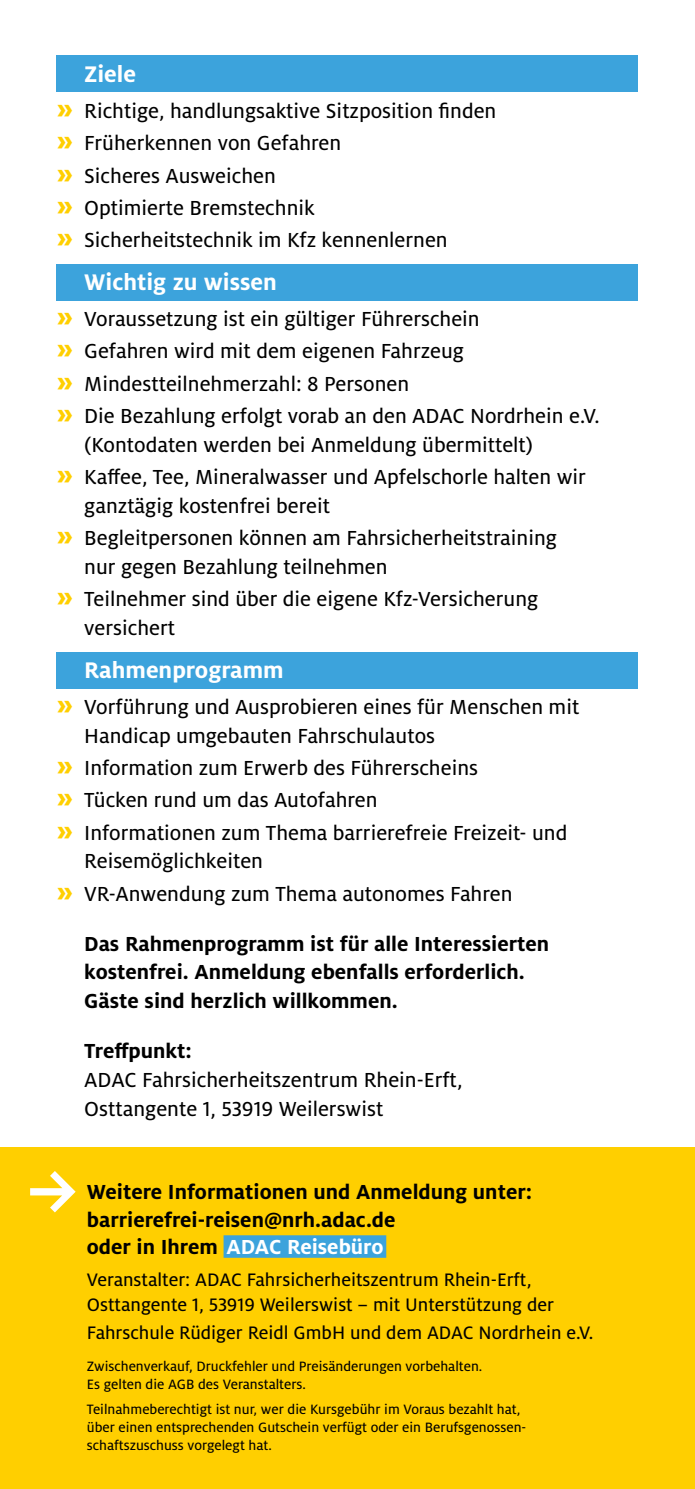
<style>
.page{position:relative;width:695px;height:1489px;background:#fff}
.page>*{position:absolute;margin:0;border:0;box-sizing:border-box;transform-origin:0 0}
.t1{font:700 25px "Milofor ADAC";color:#fff}
.t2{font:22.5px/28.8px "Milofor ADAC Text";color:#000}
.Subline{font:700 22.5px/27.5px "Milofor ADAC";color:#000}
.Subline-2{font:20px/25px "Milofor ADAC Text";color:#000}
.Subline-3{font:15px/18px "Milofor ADAC Text";color:#000}
.s1{font-family:"Milofor ADAC";font-weight:700;font-size:30px;color:#ffcf00}
.s2{color:#fff}
</style>
<div class="page">
<div style="left:57px;top:55px;width:581px;height:37px;background:#3ca3dc"></div>
<div style="left:57px;top:264px;width:581px;height:37px;background:#3ca3dc"></div>
<div style="left:57px;top:652px;width:581px;height:37px;background:#3ca3dc"></div>
<div style="left:0;top:1147px;width:694px;height:341px;background:#ffcf00"></div>
<div style="left:223px;top:1235px;width:163px;height:22px;background:#3ca3dc"></div>
<svg style="left:30px;top:1171px;width:46px;height:41px"></svg>
<p class="t1" style="left:84px;top:60px;width:53px">Ziele</p>
<p class="t2" style="left:57px;top:97px;width:441px"><span class="s1">››</span> Richtige, handlungsaktive Sitzposition finden</p>
<p class="t2" style="left:57px;top:129px;width:286px"><span class="s1">››</span> Früherkennen von Gefahren</p>
<p class="t2" style="left:57px;top:161px;width:220px"><span class="s1">››</span> Sicheres Ausweichen</p>
<p class="t2" style="left:57px;top:194px;width:259px"><span class="s1">››</span> Optimierte Bremstechnik</p>
<p class="t2" style="left:57px;top:226px;width:392px"><span class="s1">››</span> Sicherheitstechnik im Kfz kennenlernen</p>
<p class="t1" style="left:84px;top:268px;width:194px">Wichtig zu wissen</p>
<p class="t2" style="left:57px;top:305px;width:424px"><span class="s1">››</span> Voraussetzung ist ein gültiger Führerschein</p>
<p class="t2" style="left:57px;top:337px;width:409px"><span class="s1">››</span> Gefahren wird mit dem eigenen Fahrzeug</p>
<p class="t2" style="left:57px;top:369px;width:354px"><span class="s1">››</span> Mindestteilnehmerzahl: 8 Personen</p>
<p class="t2" style="left:84px;top:402px;width:517px;text-indent:-27px"><span class="s1">››</span> Die Bezahlung erfolgt vorab an den ADAC Nordrhein e.V. (Kontodaten werden bei Anmeldung übermittelt)</p>
<p class="t2" style="left:84px;top:463px;width:503px;text-indent:-27px"><span class="s1">››</span> Kaffee, Tee, Mineralwasser und Apfelschorle halten wir ganztägig kostenfrei bereit</p>
<p class="t2" style="left:84px;top:524px;width:474px;text-indent:-27px"><span class="s1">››</span> Begleitpersonen können am Fahrsicherheitstraining nur gegen Bezahlung teilnehmen</p>
<p class="t2" style="left:84px;top:585px;width:455px;text-indent:-27px"><span class="s1">››</span> Teilnehmer sind über die eigene Kfz-Versicherung versichert</p>
<p class="t1" style="left:84px;top:656px;width:201px">Rahmenprogramm</p>
<p class="t2" style="left:84px;top:692px;width:496px;text-indent:-27px"><span class="s1">››</span> Vorführung und Ausprobieren eines für Menschen mit<br>Handicap umgebauten Fahrschulautos</p>
<p class="t2" style="left:57px;top:753px;width:423px"><span class="s1">››</span> Information zum Erwerb des Führerscheins</p>
<p class="t2" style="left:57px;top:786px;width:322px"><span class="s1">››</span> Tücken rund um das Autofahren</p>
<p class="t2" style="left:84px;top:818px;width:484px;text-indent:-27px"><span class="s1">››</span> Informationen zum Thema barrierefreie Freizeit- und<br>Reisemöglichkeiten</p>
<p class="t2" style="left:57px;top:879px;width:457px"><span class="s1">››</span> VR-Anwendung zum Thema autonomes Fahren</p>
<p class="Subline" style="left:84px;top:929px;width:466px;line-height:28.8px">Das Rahmenprogramm ist für alle Interessierten kostenfrei. Anmeldung ebenfalls erforderlich.<br>Gäste sind herzlich willkommen.</p>
<p class="Subline" style="left:84px;top:1037px;width:109px">Treffpunkt:</p>
<p class="t2" style="left:84px;top:1065px;width:380px">ADAC Fahrsicherheitszentrum Rhein-Erft,<br>Osttangente 1, 53919 Weilerswist</p>
<p class="Subline" style="left:87px;top:1178px;width:447px">Weitere Informationen und Anmeldung unter: barrierefrei-reisen@nrh.adac.de<br>oder in Ihrem <span class="s2">ADAC Reisebüro</span></p>
<p class="Subline-2" style="left:87px;top:1267px;width:468px">Veranstalter: ADAC Fahrsicherheitszentrum Rhein-Erft,<br>Osttangente 1, 53919 Weilerswist – mit Unterstützung der</p>
<p class="Subline-2" style="left:87px;top:1319px;width:508px">Fahrschule Rüdiger Reidl GmbH und dem ADAC Nordrhein e.V.</p>
<p class="Subline-3" style="left:87px;top:1357px;width:397px">Zwischenverkauf, Druckfehler und Preisänderungen vorbehalten.<br>Es gelten die AGB des Veranstalters.</p>
<p class="Subline-3" style="left:87px;top:1400px;width:441px">Teilnahmeberechtigt ist nur, wer die Kursgebühr im Voraus bezahlt hat, über einen entsprechenden Gutschein verfügt oder ein Berufsgenossen&shy;schaftszuschuss vorgelegt hat.</p>
</div>
